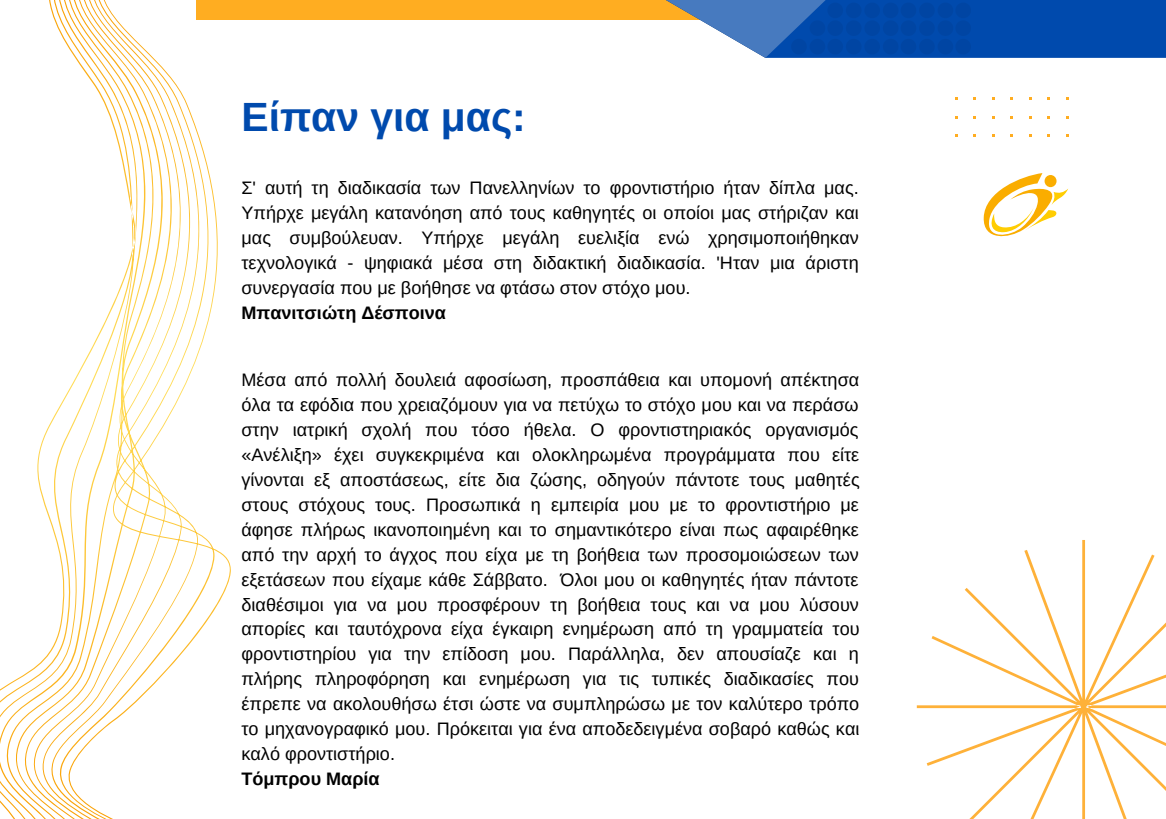
<style>
.page{position:relative;width:1166px;height:819px;background:#fff}
.page>*{position:absolute;margin:0;border:0;box-sizing:border-box;transform-origin:0 0}
.t1{font:700 40.77px "Arimo";color:#004aad}
.t2{font:18.03px/24.8px "Arimo";color:#000;text-align:justify}
.t3{font:700 18.03px "Arimo";color:#000}
</style>
<div class="page">
<div style="left:196px;top:0;width:551px;height:20px;background:#ffad21"></div>
<svg style="left:666px;top:0;width:99px;height:58px"></svg>
<div style="left:765px;top:0;width:401px;height:58px;background:#004aad"></div>
<svg style="left:791px;top:3px;width:32px;height:30px"></svg>
<svg style="left:916px;top:540px;width:250px;height:279px"></svg>
<svg style="left:983px;top:173px;width:85px;height:64px"></svg>
<svg style="left:0;top:0;width:231px;height:819px"></svg>
<h1 class="t1" style="left:241px;top:94px;width:286px">Είπαν για μας:</h1>
<p class="t2" style="left:241px;top:176px;width:619px">Σ' αυτή τη διαδικασία των Πανελληνίων το φροντιστήριο ήταν δίπλα μας.<br>Υπήρχε μεγάλη κατανόηση από τους καθηγητές οι οποίοι μας στήριζαν και μας συμβούλευαν. Υπήρχε μεγάλη ευελιξία ενώ χρησιμοποιήθηκαν τεχνολογικά - ψηφιακά μέσα στη διδακτική διαδικασία. 'Ηταν μια άριστη συνεργασία που με βοήθησε να φτάσω στον στόχο μου.</p>
<p class="t3" style="left:241px;top:303px;width:206px">Μπανιτσιώτη Δέσποινα</p>
<p class="t2" style="left:241px;top:367px;width:619px">Μέσα από πολλή δουλειά αφοσίωση, προσπάθεια και υπομονή απέκτησα όλα τα εφόδια που χρειαζόμουν για να πετύχω το στόχο μου και να περάσω στην ιατρική σχολή που τόσο ήθελα. Ο φροντιστηριακός οργανισμός «Ανέλιξη» έχει συγκεκριμένα και ολοκληρωμένα προγράμματα που είτε γίνονται εξ αποστάσεως, είτε δια ζώσης, οδηγούν πάντοτε τους μαθητές στους στόχους τους. Προσωπικά η εμπειρία μου με το φροντιστήριο με άφησε πλήρως ικανοποιημένη και το σημαντικότερο είναι πως αφαιρέθηκε από την αρχή το άγχος που είχα με τη βοήθεια των προσομοιώσεων των εξετάσεων που είχαμε κάθε Σάββατο. Όλοι μου οι καθηγητές ήταν πάντοτε διαθέσιμοι για να μου προσφέρουν τη βοήθεια τους και να μου λύσουν απορίες και ταυτόχρονα είχα έγκαιρη ενημέρωση από τη γραμματεία του φροντιστηρίου για την επίδοση μου. Παράλληλα, δεν απουσίαζε και η πλήρης πληροφόρηση και ενημέρωση για τις τυπικές διαδικασίες που έπρεπε να ακολουθήσω έτσι ώστε να συμπληρώσω με τον καλύτερο τρόπο το μηχανογραφικό μου. Πρόκειται για ένα αποδεδειγμένα σοβαρό καθώς και καλό φροντιστήριο.</p>
<p class="t3" style="left:241px;top:769px;width:140px">Τόμπρου Μαρία</p>
</div>
